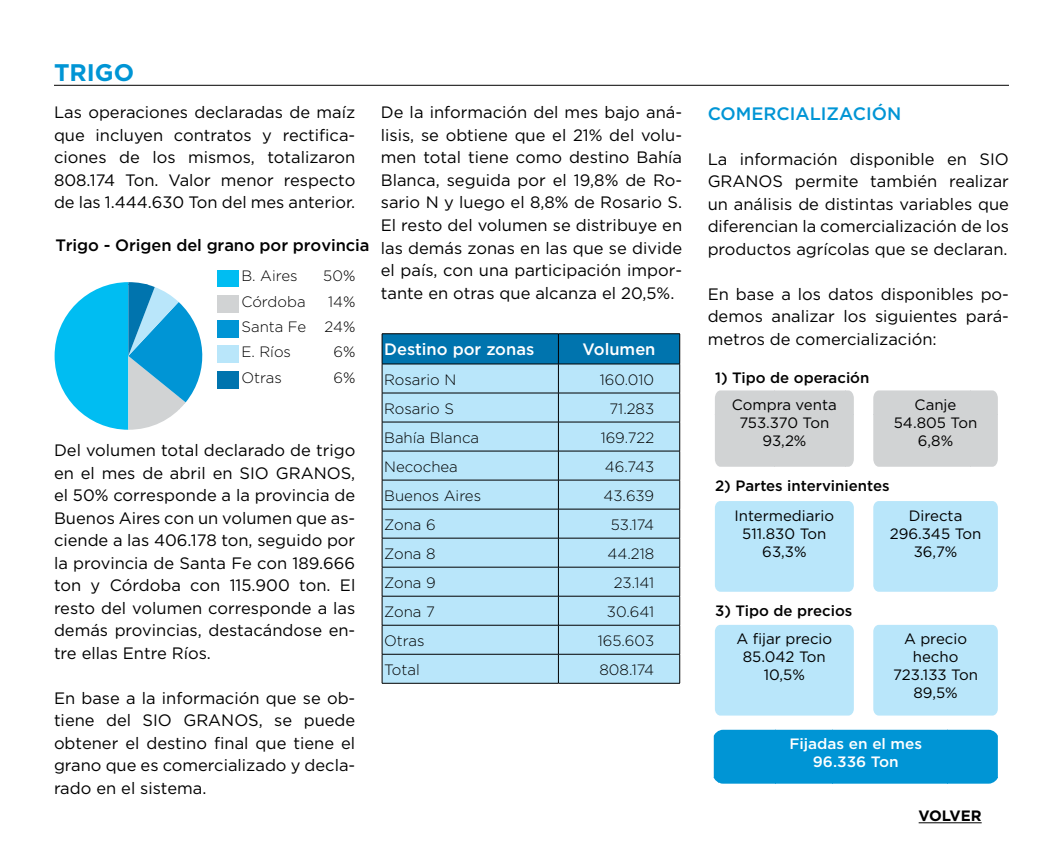
<style>
.page{position:relative;width:1063px;height:851px;background:#fff}
.page>*{position:absolute;margin:0;border:0;box-sizing:border-box;transform-origin:0 0}
.t1{font:700 24px "Gotham";color:#0095d5}
.t2{font:500 18px "Gotham";color:#0095d5}
.t3{font:16.5px/22.5px "Gotham";color:#000;text-align:justify}
.t4{font:500 16.5px "Gotham";letter-spacing:-.005em;color:#010101}
.t5{font:500 16.5px "Gotham";color:#fff}
.t6{font:300 15px/25.3px "Gotham";color:#000;text-align:justify}
.t7{font:15px/18px "Gotham";color:#000;text-align:center}
.t8{font:500 15px "Gotham";color:#000}
.t9{font:500 15px/18px "Gotham";color:#fff;text-align:center}
.t10{font:700 15px "Gotham";color:#000}
</style>
<div class="page">
<hr style="left:54px;top:85px;width:955px;height:1px;background:#000">
<div style="left:218px;top:270px;width:21px;height:17px;background:#00bdf2"></div>
<div style="left:218px;top:295px;width:21px;height:17px;background:#d1d3d4"></div>
<div style="left:218px;top:320px;width:21px;height:17px;background:#0095d5"></div>
<div style="left:218px;top:346px;width:21px;height:17px;background:#b9e6fa"></div>
<div style="left:218px;top:371px;width:21px;height:17px;background:#0074ae"></div>
<svg style="left:55px;top:282px;width:148px;height:147px"></svg>
<hr style="left:382px;top:333px;width:176px;height:1px;background:#000">
<hr style="left:558px;top:333px;width:122px;height:1px;background:#000">
<svg style="left:382px;top:334px;width:298px;height:349px;background:#a1d2e8"></svg>
<hr style="left:382px;top:683px;width:176px;height:1px;background:#000">
<hr style="left:558px;top:683px;width:122px;height:1px;background:#000">
<div style="left:715px;top:390px;width:139px;height:76px;background:#d1d3d4"></div>
<div style="left:873px;top:390px;width:125px;height:76px;background:#d1d3d4"></div>
<div style="left:715px;top:501px;width:139px;height:90px;background:#b9e6fa"></div>
<div style="left:873px;top:501px;width:125px;height:90px;background:#b9e6fa"></div>
<div style="left:715px;top:625px;width:139px;height:90px;background:#b9e6fa"></div>
<div style="left:714px;top:729px;width:284px;height:54px;background:#0095d5"></div>
<div style="left:873px;top:625px;width:125px;height:90px;background:#b9e6fa"></div>
<hr style="left:919px;top:822px;width:63px;height:1px;background:#000">
<h1 class="t1" style="left:54px;top:56px;width:82px">TRIGO</h1>
<p class="t3" style="left:54px;top:101px;width:303px">Las operaciones declaradas de maíz que incluyen contratos y rectifica&shy;ciones de los mismos, totalizaron 808.174 Ton. Valor menor respecto de las 1.444.630 Ton del mes anterior.</p>
<p class="t4" style="left:55px;top:235px;width:316px">Trigo - Origen del grano por provincia</p>
<p class="t6" style="left:241px;top:263px;width:58px">B. Aires</p>
<p class="t6" style="left:323px;top:263px;width:34px">50%</p>
<p class="t6" style="left:241px;top:288px;width:66px">Córdoba</p>
<p class="t6" style="left:241px;top:288px;width:115px;text-indent:87px">14% Santa Fe 24% E. Ríos</p>
<p class="t6" style="left:333px;top:339px;width:23px">6%</p>
<p class="t6" style="left:241px;top:364px;width:42px">Otras</p>
<p class="t6" style="left:333px;top:364px;width:23px">6%</p>
<p class="t3" style="left:54px;top:438px;width:303px">Del volumen total declarado de trigo en el mes de abril en SIO GRANOS, el 50% corresponde a la provincia de Buenos Aires con un volumen que as&shy;ciende a las 406.178 ton, seguido por la provincia de Santa Fe con 189.666 ton y Córdoba con 115.900 ton. El resto del volumen corresponde a las demás provincias, destacándose en&shy;tre ellas Entre Ríos.</p>
<p class="t3" style="left:54px;top:686px;width:303px">En base a la información que se ob&shy;tiene del SIO GRANOS, se puede obtener el destino final que tiene el grano que es comercializado y decla&shy;rado en el sistema.</p>
<p class="t3" style="left:381px;top:101px;width:303px">De la información del mes bajo aná&shy;lisis, se obtiene que el 21% del volu&shy;men total tiene como destino Bahía Blanca, seguida por el 19,8% de Ro&shy;sario N y luego el 8,8% de Rosario S.<br>El resto del volumen se distribuye en las demás zonas en las que se divide el país, con una participación impor&shy;tante en otras que alcanza el 20,5%.</p>
<p class="t2" style="left:708px;top:101px;width:195px">COMERCIALIZACIÓN</p>
<p class="t3" style="left:708px;top:147px;width:303px">La información disponible en SIO GRANOS permite también realizar un análisis de distintas variables que diferencian la comercialización de los productos agrícolas que se declaran.</p>
<p class="t3" style="left:708px;top:282px;width:303px">En base a los datos disponibles po&shy;demos analizar los siguientes pará&shy;metros de comercialización:</p>
<p class="t5" style="left:384px;top:339px;width:152px">Destino por zonas</p>
<p class="t5" style="left:583px;top:339px;width:74px">Volumen</p>
<p class="t6" style="left:384px;top:366px;width:74px">Rosario N</p>
<p class="t6" style="left:600px;top:366px;width:56px">160.010</p>
<p class="t6" style="left:384px;top:395px;width:71px">Rosario S</p>
<p class="t6" style="left:609px;top:395px;width:46px">71.283</p>
<p class="t6" style="left:384px;top:424px;width:97px">Bahía Blanca</p>
<p class="t6" style="left:601px;top:424px;width:55px">169.722</p>
<p class="t6" style="left:384px;top:453px;width:75px">Necochea</p>
<p class="t6" style="left:605px;top:453px;width:51px">46.743</p>
<p class="t6" style="left:384px;top:482px;width:98px">Buenos Aires</p>
<p class="t6" style="left:603px;top:482px;width:52px">43.639</p>
<p class="t6" style="left:384px;top:511px;width:53px">Zona 6</p>
<p class="t6" style="left:611px;top:511px;width:45px">53.174</p>
<p class="t6" style="left:384px;top:540px;width:53px">Zona 8</p>
<p class="t6" style="left:608px;top:540px;width:48px">44.218</p>
<p class="t6" style="left:384px;top:569px;width:53px">Zona 9</p>
<p class="t6" style="left:614px;top:569px;width:42px">23.141</p>
<p class="t6" style="left:384px;top:598px;width:52px">Zona 7</p>
<p class="t6" style="left:607px;top:598px;width:49px">30.641</p>
<p class="t6" style="left:384px;top:627px;width:42px">Otras</p>
<p class="t6" style="left:598px;top:627px;width:58px">165.603</p>
<p class="t6" style="left:384px;top:656px;width:37px">Total</p>
<p class="t6" style="left:599px;top:656px;width:56px">808.174</p>
<p class="t8" style="left:715px;top:368px;width:156px">1) Tipo de operación</p>
<p class="t7" style="left:732px;top:395px;width:106px">Compra venta<br>753.370 Ton<br>93,2%</p>
<p class="t7" style="left:894px;top:395px;width:85px">Canje<br>54.805 Ton<br>6,8%</p>
<p class="t8" style="left:715px;top:476px;width:176px">2) Partes intervinientes</p>
<p class="t7" style="left:734px;top:506px;width:101px">Intermediario<br>511.830 Ton<br>63,3%</p>
<p class="t7" style="left:890px;top:506px;width:93px">Directa<br>296.345 Ton<br>36,7%</p>
<p class="t8" style="left:715px;top:600px;width:139px">3) Tipo de precios</p>
<p class="t7" style="left:736px;top:629px;width:97px">A fijar precio<br>85.042 Ton<br>10,5%</p>
<p class="t7" style="left:893px;top:629px;width:86px">A precio hecho<br>723.133 Ton<br>89,5%</p>
<p class="t9" style="left:789px;top:734px;width:134px">Fijadas en el mes<br>96.336 Ton</p>
<p class="t10" style="left:919px;top:805px;width:65px">VOLVER</p>
</div>
